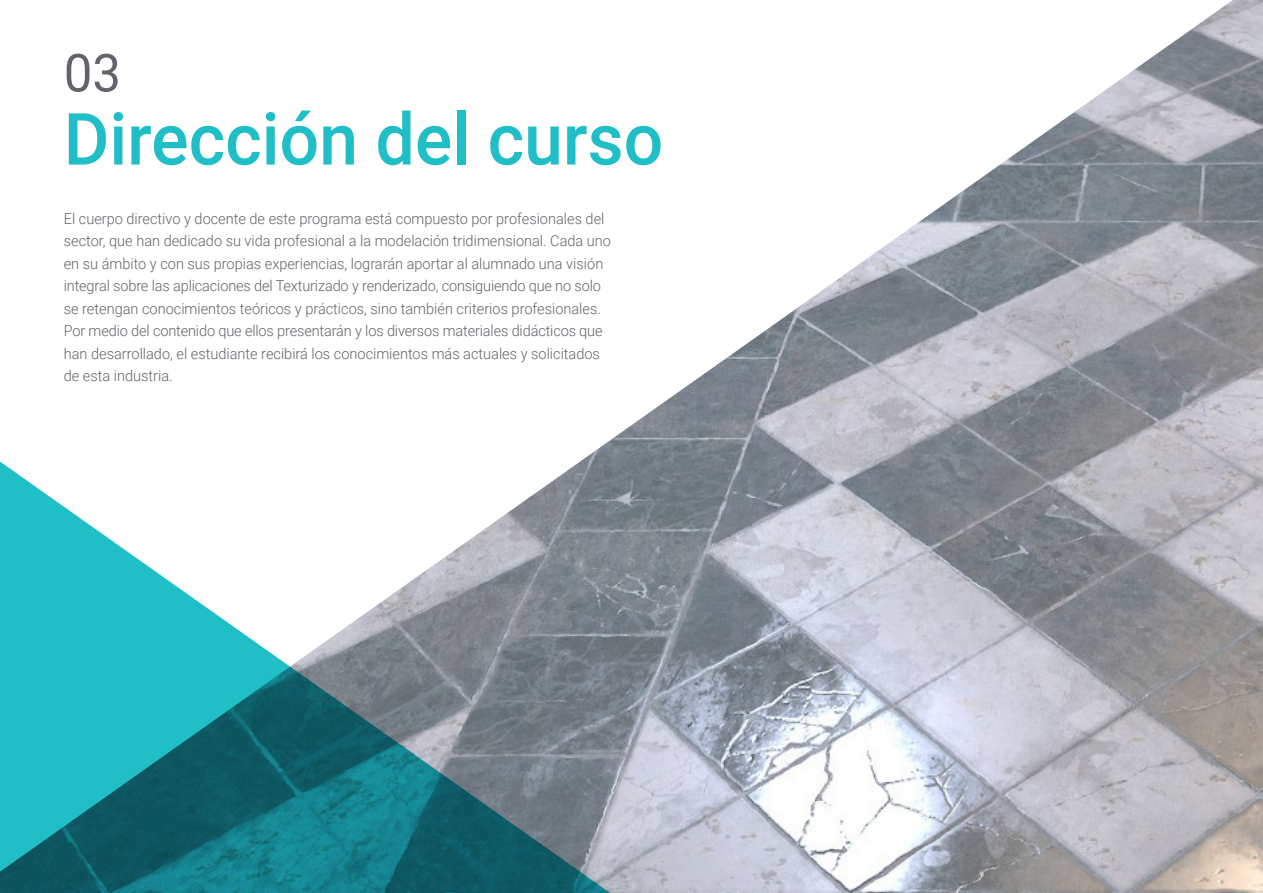
<style>
.page{position:relative;width:1263px;height:893px;background:#fff}
.page>*{position:absolute;margin:0;border:0;box-sizing:border-box;transform-origin:0 0}
.t1{font:500 72px "Roboto";color:#20bec6}
.t2{font:52.5px "Roboto";color:#61646a}
.t3{font:300 15px/22.5px "Roboto";color:#61646a}
</style>
<div class="page">
<img style="left:602px;top:0;width:661px;height:893px">
<svg style="left:0;top:446px;width:640px;height:447px"></svg>
<h2 class="t2" style="left:64px;top:36px;width:59px">03</h2>
<h1 class="t1" style="left:64px;top:89px;width:601px">Dirección del curso</h1>
<p class="t3" style="left:64px;top:207px;width:549px">El cuerpo directivo y docente de este programa está compuesto por profesionales del sector, que han dedicado su vida profesional a la modelación tridimensional. Cada uno en su ámbito y con sus propias experiencias, lograrán aportar al alumnado una visión integral sobre las aplicaciones del Texturizado y renderizado, consiguiendo que no solo se retengan conocimientos teóricos y prácticos, sino también criterios profesionales.<br>Por medio del contenido que ellos presentarán y los diversos materiales didácticos que han desarrollado, el estudiante recibirá los conocimientos más actuales y solicitados de esta industria.</p>
</div>
